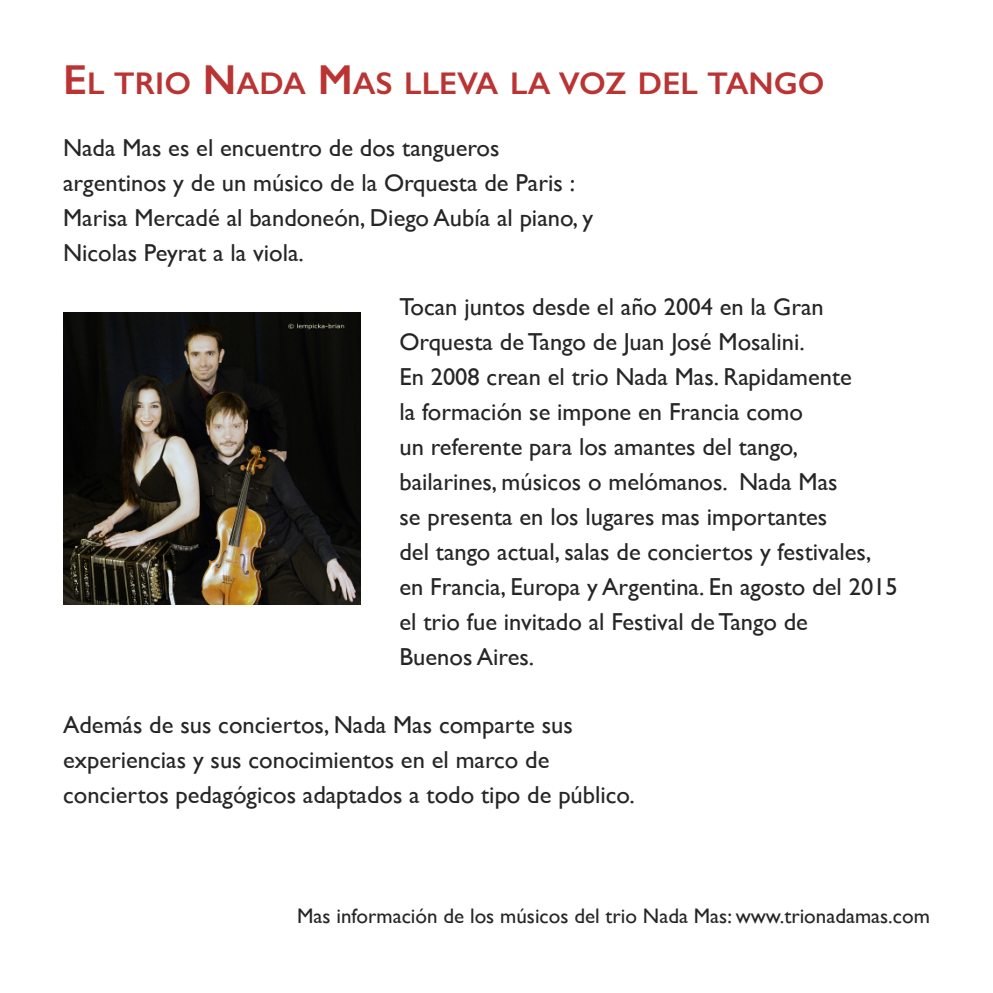
<style>
.page{position:relative;width:993px;height:993px;background:#fff}
.page>*{position:absolute;margin:0;border:0;box-sizing:border-box;transform-origin:0 0}
.t1{font:600 31.5px "Gill Sans";color:#ba3433}
.t2{font:24.5px/35px "Gill Sans";color:#272627}
.t3{font:21px "Gill Sans";color:#272627}
.s1{font-size:42px}
</style>
<div class="page">
<div style="left:63px;top:313px;width:298px;height:297px;background:linear-gradient(to right,#fff,#fff)"></div>
<img style="left:63px;top:313px;width:298px;height:291px">
<p class="t1" style="left:63px;top:64px;width:762px"><span class="s1">E</span>L TRIO <span class="s1">N</span>ADA <span class="s1">M</span>AS LLEVA LA VOZ DEL TANGO</p>
<p class="t2" style="left:63px;top:130px;width:531px">Nada Mas es el encuentro de dos tangueros argentinos y de un músico de la Orquesta de Paris :<br>Marisa Mercadé al bandoneón, Diego Aubía al piano, y Nicolas Peyrat a la viola.</p>
<p class="t2" style="left:399px;top:289px;width:499px">Tocan juntos desde el año 2004 en la Gran Orquesta de Tango de Juan José Mosalini.<br>En 2008 crean el trio Nada Mas. Rapidamente<br>la formación se impone en Francia como<br>un referente para los amantes del tango, bailarines, músicos o melómanos. Nada Mas<br>se presenta en los lugares mas importantes<br>del tango actual, salas de conciertos y festivales, en Francia, Europa y Argentina. En agosto del 2015 el trio fue invitado al Festival de Tango de<br>Buenos Aires.</p>
<p class="t2" style="left:63px;top:707px;width:573px">Además de sus conciertos, Nada Mas comparte sus experiencias y sus conocimientos en el marco de conciertos pedagógicos adaptados a todo tipo de público.</p>
<p class="t3" style="left:297px;top:903px;width:634px">Mas información de los músicos del trio Nada Mas: www.trionadamas.com</p>
</div>
